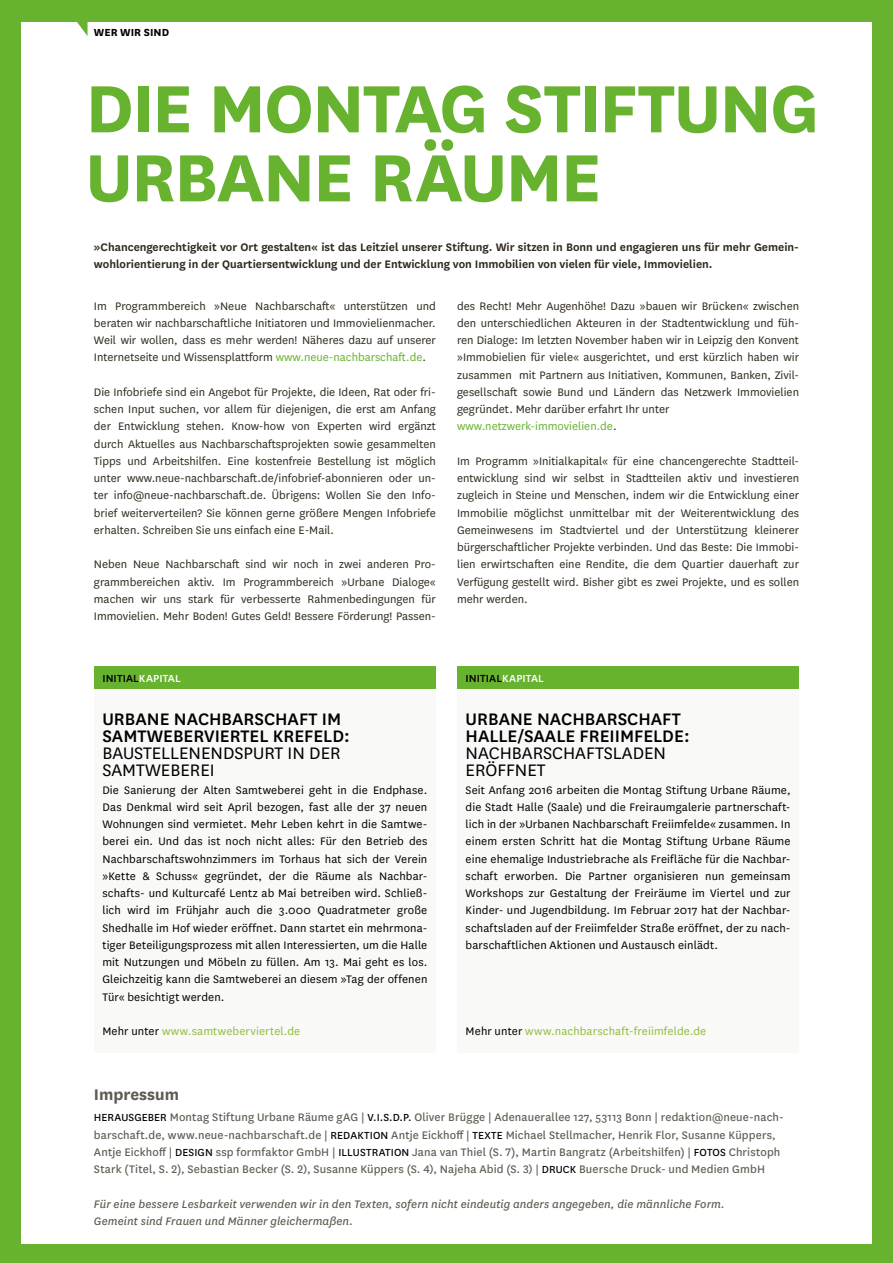
<style>
.page{position:relative;width:893px;height:1263px;background:#67b22f}
.page>*{position:absolute;margin:0;border:0;box-sizing:border-box;transform-origin:0 0}
.t1{font:700 78px/69px "National";letter-spacing:-.025em;color:#67b22f}
.t2{font:500 19.5px/17.2px "National";color:#000001}
.t3{font:19.5px/17.2px "National";color:#000001}
.t4{font:700 18px "National";color:#605c53}
.t5{font:12.75px/17.2px "National";color:#302a1f;text-align:justify}
.t6{font:12.75px/17.2px "National";letter-spacing:.01em;color:#000001;text-align:justify}
.t7{font:12.75px/17.2px "National";letter-spacing:.01em;color:#605c53}
.t8{font:600 12.75px/17.2px "National";color:#302a1f}
.t9{font:italic 12.75px/17.2px "National";letter-spacing:.005em;color:#605c53}
.t10{font:12.75px "National";letter-spacing:.01em;color:#90be3c}
.t11{font:500 12px "National";letter-spacing:.01em;color:#000001}
.t12{font:700 12px "National";color:#000001}
.s1{color:#67b22f}
.s2{color:#fff}
.s3{color:#000001}
.s4{font-size:12px;color:#000001}
</style>
<div class="page">
<div style="left:21px;top:23px;width:851px;height:1221px;background:#fff"></div>
<svg style="left:73px;top:22px;width:15px;height:14px"></svg>
<div style="left:94px;top:667px;width:342px;height:22px;background:#67b22f"></div>
<div style="left:457px;top:667px;width:342px;height:22px;background:#67b22f"></div>
<div style="left:94px;top:689px;width:342px;height:363px;background:#f9f9f8"></div>
<div style="left:457px;top:689px;width:342px;height:363px;background:#f9f9f8"></div>
<p class="t12" style="left:94px;top:24px;width:77px">WER WIR SIND</p>
<h1 class="t1" style="left:85px;top:68px;width:735px">DIE MONTAG STIFTUNG<br>URBANE RÄUME</h1>
<p class="t8" style="left:94px;top:238px;width:707px">»Chancengerechtigkeit vor Ort gestalten« ist das Leitziel unserer Stiftung. Wir sitzen in Bonn und engagieren uns für mehr Gemein&shy;wohlorientierung in der Quartiersentwicklung und der Entwicklung von Immobilien von vielen für viele, Immovielien.</p>
<p class="t5" style="left:94px;top:296px;width:343px">Im Programmbereich »Neue Nachbarschaft« unterstützen und beraten wir nachbarschaftliche Initiatoren und Immovielienmacher.<br>Weil wir wollen, dass es mehr werden! Näheres dazu auf unserer Internetseite und Wissensplattform <span class="s1">www.neue-nachbarschaft.de</span>.</p>
<p class="t5" style="left:94px;top:383px;width:343px">Die Infobriefe sind ein Angebot für Projekte, die Ideen, Rat oder fri&shy;schen Input suchen, vor allem für diejenigen, die erst am Anfang der Entwicklung stehen. Know-how von Experten wird ergänzt durch Aktuelles aus Nachbarschaftsprojekten sowie gesammelten Tipps und Arbeitshilfen. Eine kostenfreie Bestellung ist möglich unter www.neue-nachbarschaft.de/infobrief-abonnieren oder un&shy;ter info@neue-nachbarschaft.de. Übrigens: Wollen Sie den Info&shy;brief weiterverteilen? Sie können gerne größere Mengen Infobriefe erhalten. Schreiben Sie uns einfach eine E-Mail.</p>
<p class="t5" style="left:94px;top:555px;width:343px">Neben Neue Nachbarschaft sind wir noch in zwei anderen Pro&shy;grammbereichen aktiv. Im Programmbereich »Urbane Dialoge« machen wir uns stark für verbesserte Rahmenbedingungen für Immovielien. Mehr Boden! Gutes Geld! Bessere Förderung! Passen-</p>
<p class="t5" style="left:457px;top:296px;width:343px;text-align:left">des Recht! Mehr Augenhöhe! Dazu »bauen wir Brücken« zwischen den unterschiedlichen Akteuren in der Stadtentwicklung und füh&shy;ren Dialoge: Im letzten November haben wir in Leipzig den Konvent »Immobielien für viele« ausgerichtet, und erst kürzlich haben wir zusammen mit Partnern aus Initiativen, Kommunen, Banken, Zivil&shy;gesellschaft sowie Bund und Ländern das Netzwerk Immovielien gegründet. Mehr darüber erfahrt Ihr unter <span class="s1">www.netzwerk-immovielien.de</span>.</p>
<p class="t5" style="left:457px;top:452px;width:343px">Im Programm »Initialkapital« für eine chancengerechte Stadtteil&shy;entwicklung sind wir selbst in Stadtteilen aktiv und investieren zugleich in Steine und Menschen, indem wir die Entwicklung einer Immobilie möglichst unmittelbar mit der Weiterentwicklung des Gemeinwesens im Stadtviertel und der Unterstützung kleinerer bürgerschaftlicher Projekte verbinden. Und das Beste: Die Immobi&shy;lien erwirtschaften eine Rendite, die dem Quartier dauerhaft zur Verfügung gestellt wird. Bisher gibt es zwei Projekte, und es sollen mehr werden.</p>
<p class="t11" style="left:102px;top:671px;width:80px">INITIAL<span class="s2">KAPITAL</span></p>
<p class="t11" style="left:466px;top:671px;width:80px">INITIAL<span class="s2">KAPITAL</span></p>
<h2 class="t2" style="left:102px;top:709px;width:249px">URBANE NACHBARSCHAFT IM<br>SAMTWEBERVIERTEL KREFELD:</h2>
<h2 class="t3" style="left:102px;top:744px;width:240px">BAUSTELLENENDSPURT IN DER<br>SAMTWEBEREI</h2>
<p class="t6" style="left:102px;top:780px;width:326px">Die Sanierung der Alten Samtweberei geht in die Endphase.<br>Das Denkmal wird seit April bezogen, fast alle der 37 neuen Wohnungen sind vermietet. Mehr Leben kehrt in die Samtwe&shy;berei ein. Und das ist noch nicht alles: Für den Betrieb des Nachbarschaftswohnzimmers im Torhaus hat sich der Verein »Kette &amp; Schuss« gegründet, der die Räume als Nachbar&shy;schafts- und Kulturcafé Lentz ab Mai betreiben wird. Schließ&shy;lich wird im Frühjahr auch die 3.000 Quadratmeter große Shedhalle im Hof wieder eröffnet. Dann startet ein mehrmona&shy;tiger Beteiligungsprozess mit allen Interessierten, um die Halle mit Nutzungen und Möbeln zu füllen. Am 13. Mai geht es los.<br>Gleichzeitig kann die Samtweberei an diesem »Tag der offenen Tür« besichtigt werden.</p>
<p class="t10" style="left:102px;top:1023px;width:199px"><span class="s3">Mehr unter</span> www.samtweberviertel.de</p>
<h2 class="t2" style="left:466px;top:709px;width:225px">URBANE NACHBARSCHAFT<br>HALLE/SAALE FREIIMFELDE:</h2>
<h2 class="t3" style="left:466px;top:744px;width:202px">NACHBARSCHAFTSLADEN<br>ERÖFFNET</h2>
<p class="t6" style="left:466px;top:780px;width:326px">Seit Anfang 2016 arbeiten die Montag Stiftung Urbane Räume, die Stadt Halle (Saale) und die Freiraumgalerie partnerschaft&shy;lich in der »Urbanen Nachbarschaft Freiimfelde« zusammen. In einem ersten Schritt hat die Montag Stiftung Urbane Räume eine ehemalige Industriebrache als Freifläche für die Nachbar&shy;schaft erworben. Die Partner organisieren nun gemeinsam Workshops zur Gestaltung der Freiräume im Viertel und zur Kinder- und Jugendbildung. Im Februar 2017 hat der Nachbar&shy;schaftsladen auf der Freiimfelder Straße eröffnet, der zu nach&shy;barschaftlichen Aktionen und Austausch einlädt.</p>
<p class="t10" style="left:466px;top:1023px;width:242px"><span class="s3">Mehr unter</span> www.nachbarschaft-freiimfelde.de</p>
<h3 class="t4" style="left:94px;top:1082px;width:87px">Impressum</h3>
<p class="t7" style="left:94px;top:1108px;width:691px"><span class="s4">HERAUSGEBER</span> Montag Stiftung Urbane Räume gAG | <span class="s4">V.I.S.D.P.</span> Oliver Brügge | Adenauerallee 127, 53113 Bonn | redaktion@neue-nach&shy;barschaft.de, www.neue-nachbarschaft.de | <span class="s4">REDAKTION</span> Antje Eickhoff | <span class="s4">TEXTE</span> Michael Stellmacher, Henrik Flor, Susanne Küppers, Antje Eickhoff | <span class="s4">DESIGN</span> ssp formfaktor GmbH | <span class="s4">ILLUSTRATION</span> Jana van Thiel (S. 7), Martin Bangratz (Arbeitshilfen) | <span class="s4">FOTOS</span> Christoph Stark (Titel, S. 2), Sebastian Becker (S. 2), Susanne Küppers (S. 4), Najeha Abid (S. 3) | <span class="s4">DRUCK</span> Buersche Druck- und Medien GmbH</p>
<p class="t9" style="left:94px;top:1194px;width:632px">Für eine bessere Lesbarkeit verwenden wir in den Texten, sofern nicht eindeutig anders angegeben, die männliche Form.<br>Gemeint sind Frauen und Männer gleichermaßen.</p>
</div>
